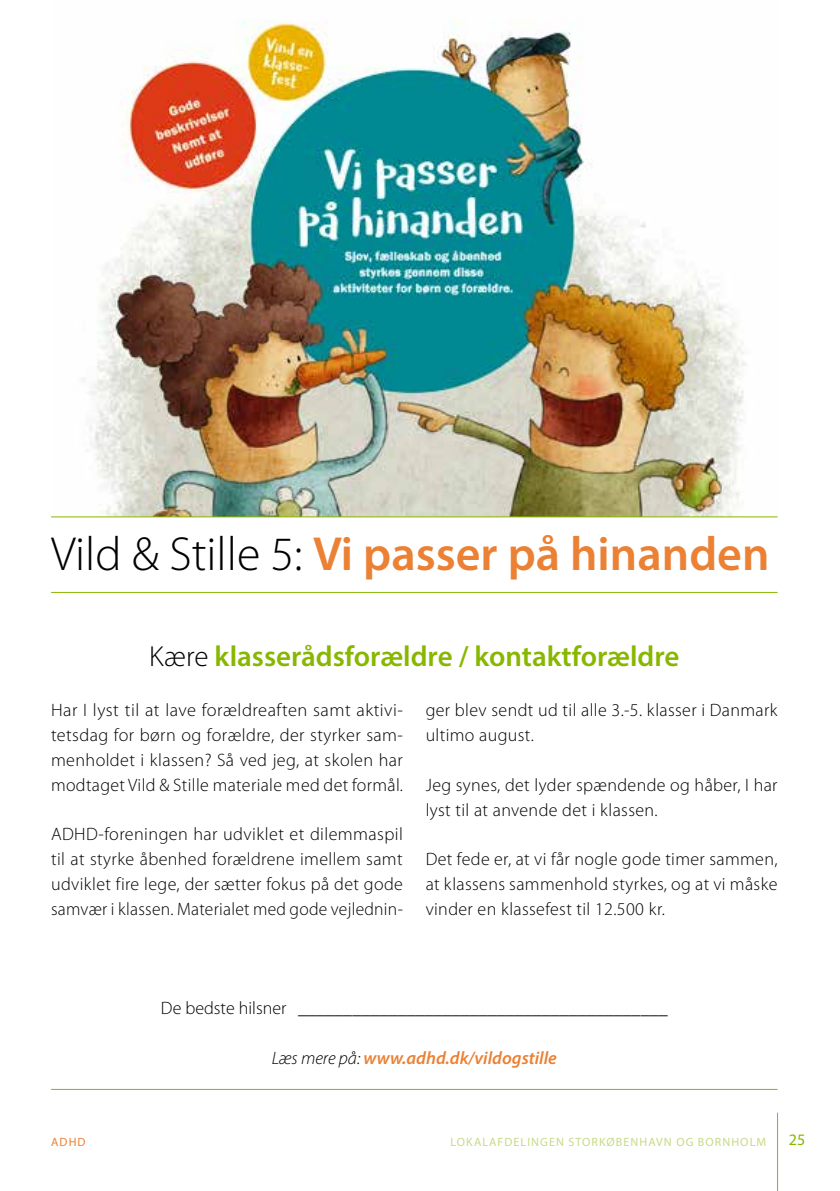
<style>
.page{position:relative;width:840px;height:1191px;background:#fff}
.page>*{position:absolute;margin:0;border:0;box-sizing:border-box;transform-origin:0 0}
.t1{font:600 48px "Myriad Pro";color:#eb8134}
.t2{font:600 29px "Myriad Pro";color:#88b700}
.t3{font:300 18px/24.8px "Myriad Pro";letter-spacing:.02em;color:#000;text-align:justify}
.t4{font:300 18px "Myriad Pro";color:#000}
.t5{font:italic 600 18px "Myriad Pro";color:#eb8134}
.t6{font:16px "Myriad Pro";color:#88b700}
.t7{font:12px "Myriad Pro";letter-spacing:.09em;color:#c7da86}
.t8{font:12px "Myriad Pro";color:#eb8134}
.s1{font-weight:300;color:#000}
</style>
<div class="page">
<hr style="left:776px;top:1112px;width:1px;height:79px;background:#88b700">
<img style="left:83px;top:20px;width:664px;height:496px">
<hr style="left:51px;top:516px;width:726px;height:1px;background:#88b700">
<hr style="left:51px;top:592px;width:726px;height:1px;background:#88b700">
<hr style="left:51px;top:1089px;width:726px;height:1px;background:#88b700">
<h1 class="t1" style="left:51px;top:523px;width:719px"><span class="s1">Vild &amp; Stille 5:</span> Vi passer på hinanden</h1>
<h2 class="t2" style="left:149px;top:638px;width:531px"><span class="s1">Kære</span> klasserådsforældre / kontaktforældre</h2>
<p class="t3" style="left:51px;top:698px;width:353px">Har I lyst til at lave forældreaften samt aktivi&shy;tetsdag for børn og forældre, der styrker sam&shy;menholdet i klassen? Så ved jeg, at skolen har modtaget Vild &amp; Stille materiale med det formål.</p>
<p class="t3" style="left:51px;top:822px;width:353px">ADHD-foreningen har udviklet et dilemmaspil til at styrke åbenhed forældrene imellem samt udviklet fire lege, der sætter fokus på det gode samvær i klassen. Materialet med gode vejlednin-</p>
<p class="t3" style="left:425px;top:698px;width:353px">ger blev sendt ud til alle 3.-5. klasser i Danmark ultimo august.</p>
<p class="t3" style="left:425px;top:772px;width:353px">Jeg synes, det lyder spændende og håber, I har lyst til at anvende det i klassen.</p>
<p class="t3" style="left:425px;top:847px;width:353px">Det fede er, at vi får nogle gode timer sammen, at klassens sammenhold styrkes, og at vi måske vinder en klassefest til 12.500 kr.</p>
<p class="t4" style="left:161px;top:998px;width:508px">De bedste hilsner _________________________________________</p>
<p class="t5" style="left:271px;top:1046px;width:286px"><span class="s1">Læs mere på:</span> www.adhd.dk/vildogstille</p>
<p class="t8" style="left:51px;top:1134px;width:36px">ADHD</p>
<p class="t7" style="left:450px;top:1134px;width:317px">LOKALAFDELINGEN STORKØBENHAVN OG BORNHOLM</p>
<p class="t6" style="left:788px;top:1130px;width:18px">25</p>
</div>
